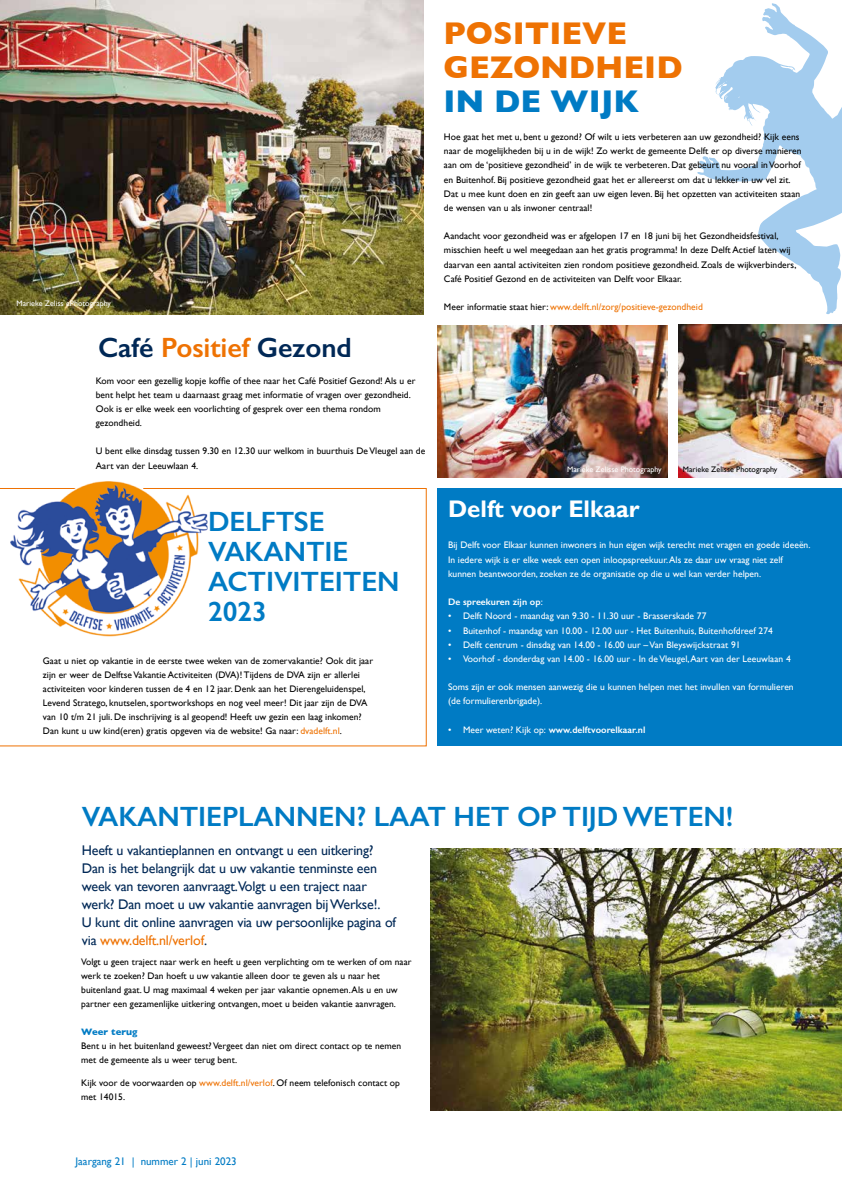
<style>
.page{position:relative;width:842px;height:1191px;background:#fff}
.page>*{position:absolute;margin:0;border:0;box-sizing:border-box;transform-origin:0 0}
.t1{font:700 32px/34px "Gill Sans";color:#ee7203}
.t2{font:700 32px "Gill Sans";color:#007bc4}
.t3{font:600 28px/30px "Gill Sans";letter-spacing:-.005em;color:#007bc4}
.t4{font:600 28px "Gill Sans";letter-spacing:-.005em;color:#002856}
.t5{font:700 24px "Gill Sans";color:#fff}
.t6{font:14px/18px "Gill Sans";letter-spacing:-.01em;color:#002856}
.t7{font:11px "Gill Sans";color:#007bc4}
.t8{font:9.5px/14px "Gill Sans";letter-spacing:.005em;color:#000}
.t9{font:9.5px/14.2px "Gill Sans";letter-spacing:.005em;color:#fff}
.t10{font:9.5px "Gill Sans";letter-spacing:.005em;color:#ee7203}
.t11{font:600 9.5px "Gill Sans";letter-spacing:.005em;color:#fff}
.t12{font:700 9.5px "Gill Sans";letter-spacing:.005em;color:#007bc4}
.t13{font:8px "Gill Sans";letter-spacing:.005em;color:#fff}
.t14{font:8px "Gill Sans";letter-spacing:.005em;color:#000}
.s1{color:#ee7203}
.s2{color:#000}
.s3{font-weight:400}
</style>
<div class="page">
<div style="left:437px;top:488px;width:405px;height:258px;background:#007bc4"></div>
<svg style="left:697px;top:3px;width:145px;height:311px"></svg>
<svg style="left:0;top:488px;width:427px;height:258px"></svg>
<img style="left:0;top:0;width:423px;height:314px">
<img style="left:437px;top:326px;width:230px;height:152px">
<img style="left:10px;top:481px;width:198px;height:163px">
<img style="left:678px;top:325px;width:164px;height:152px">
<img style="left:431px;top:848px;width:411px;height:262px">
<p class="t13" style="left:16px;top:298px;width:96px">Marieke Zeliss ePhotography</p>
<h2 class="t4" style="left:98px;top:330px;width:255px">Café <span class="s1">Positief</span> Gezond</h2>
<p class="t8" style="left:96px;top:374px;width:321px">Kom voor een gezellig kopje koffie of thee naar het Café Positief Gezond! Als u er bent helpt het team u daarnaast graag met informatie of vragen over gezondheid.<br>Ook is er elke week een voorlichting of gesprek over een thema rondom gezondheid.</p>
<p class="t8" style="left:96px;top:444px;width:331px">U bent elke dinsdag tussen 9.30 en 12.30 uur welkom in buurthuis De Vleugel aan de<br>Aart van der Leeuwlaan 4.</p>
<h2 class="t3" style="left:208px;top:506px;width:193px">DELFTSE<br>VAKANTIE<br>ACTIVITEITEN<br>2023</h2>
<p class="t8" style="left:43px;top:653px;width:332px">Gaat u niet op vakantie in de eerste twee weken van de zomervakantie? Ook dit jaar zijn er weer de Delftse Vakantie Activiteiten (DVA)! Tijdens de DVA zijn er allerlei activiteiten voor kinderen tussen de 4 en 12 jaar. Denk aan het Dierengeluidenspel, Levend Stratego, knutselen, sportworkshops en nog veel meer! Dit jaar zijn de DVA van 10 t/m 21 juli. De inschrijving is al geopend! Heeft uw gezin een laag inkomen?<br>Dan kunt u uw kind(eren) gratis opgeven via de website! Ga naar: <span class="s1">dvadelft.nl</span>.</p>
<h1 class="t1" style="left:444px;top:15px;width:240px">POSITIEVE<br>GEZONDHEID</h1>
<h1 class="t2" style="left:444px;top:76px;width:197px">IN DE WIJK</h1>
<p class="t8" style="left:444px;top:130px;width:359px">Hoe gaat het met u, bent u gezond? Of wilt u iets verbeteren aan uw gezondheid? Kijk eens naar de mogelijkheden bij u in de wijk! Zo werkt de gemeente Delft er op diverse manieren aan om de ‘positieve gezondheid’ in de wijk te verbeteren. Dat gebeurt nu vooral in Voorhof en Buitenhof. Bij positieve gezondheid gaat het er allereerst om dat u lekker in uw vel zit.<br>Dat u mee kunt doen en zin geeft aan uw eigen leven. Bij het opzetten van activiteiten staan de wensen van u als inwoner centraal!</p>
<p class="t8" style="left:444px;top:229px;width:354px">Aandacht voor gezondheid was er afgelopen 17 en 18 juni bij het Gezondheidsfestival, misschien heeft u wel meegedaan aan het gratis programma! In deze Delft Actief laten wij daarvan een aantal activiteiten zien rondom positieve gezondheid. Zoals de wijkverbinders, Café Positief Gezond en de activiteiten van Delft voor Elkaar.</p>
<p class="t10" style="left:444px;top:301px;width:260px"><span class="s2">Meer informatie staat hier:</span> www.delft.nl/zorg/positieve-gezondheid</p>
<p class="t13" style="left:567px;top:464px;width:96px">Marieke Zelisse Photography</p>
<p class="t14" style="left:683px;top:464px;width:96px">Marieke Zelisse Photography</p>
<h3 class="t5" style="left:448px;top:494px;width:193px">Delft voor Elkaar</h3>
<p class="t9" style="left:448px;top:538px;width:364px">Bij Delft voor Elkaar kunnen inwoners in hun eigen wijk terecht met vragen en goede ideeën.<br>In iedere wijk is er elke week een open inloopspreekuur. Als ze daar uw vraag niet zelf kunnen beantwoorden, zoeken ze de organisatie op die u wel kan verder helpen.</p>
<p class="t11" style="left:448px;top:596px;width:96px">De spreekuren zijn op<span class="s3">:</span></p>
<p class="t9" style="left:448px;top:609px;width:260px">• Delft Noord - maandag van 9.30 - 11.30 uur - Brasserskade 77</p>
<p class="t9" style="left:448px;top:623px;width:326px">• Buitenhof - maandag van 10.00 - 12.00 uur - Het Buitenhuis, Buitenhofdreef 274</p>
<p class="t9" style="left:448px;top:637px;width:294px">• Delft centrum - dinsdag van 14.00 - 16.00 uur – Van Bleyswijckstraat 91</p>
<p class="t9" style="left:448px;top:651px;width:344px">• Voorhof - donderdag van 14.00 - 16.00 uur - In de Vleugel, Aart van der Leeuwlaan 4</p>
<p class="t9" style="left:448px;top:680px;width:347px">Soms zijn er ook mensen aanwezig die u kunnen helpen met het invullen van formulieren (de formulierenbrigade).</p>
<p class="t11" style="left:448px;top:724px;width:199px"><span class="s3">• Meer weten? Kijk op:</span> www.delftvoorelkaar.nl</p>
<h2 class="t3" style="left:82px;top:801px;width:653px">VAKANTIEPLANNEN? LAAT HET OP TIJD WETEN!</h2>
<p class="t6" style="left:82px;top:841px;width:316px">Heeft u vakantieplannen en ontvangt u een uitkering?<br>Dan is het belangrijk dat u uw vakantie tenminste een week van tevoren aanvraagt.Volgt u een traject naar werk? Dan moet u uw vakantie aanvragen bij Werkse!.<br>U kunt dit online aanvragen via uw persoonlijke pagina of via <span class="s1">www.delft.nl/verlof</span>.</p>
<p class="t8" style="left:81px;top:955px;width:332px">Volgt u geen traject naar werk en heeft u geen verplichting om te werken of om naar werk te zoeken? Dan hoeft u uw vakantie alleen door te geven als u naar het buitenland gaat. U mag maximaal 4 weken per jaar vakantie opnemen. Als u en uw partner een gezamenlijke uitkering ontvangen, moet u beiden vakantie aanvragen.</p>
<p class="t12" style="left:81px;top:1024px;width:58px">Weer terug</p>
<p class="t8" style="left:81px;top:1039px;width:322px">Bent u in het buitenland geweest? Vergeet dan niet om direct contact op te nemen met de gemeente als u weer terug bent.</p>
<p class="t8" style="left:81px;top:1076px;width:320px">Kijk voor de voorwaarden op <span class="s1">www.delft.nl/verlof</span>. Of neem telefonisch contact op met 14015.</p>
<p class="t7" style="left:76px;top:1154px;width:163px">Jaargang 21 | nummer 2 | juni 2023</p>
</div>
